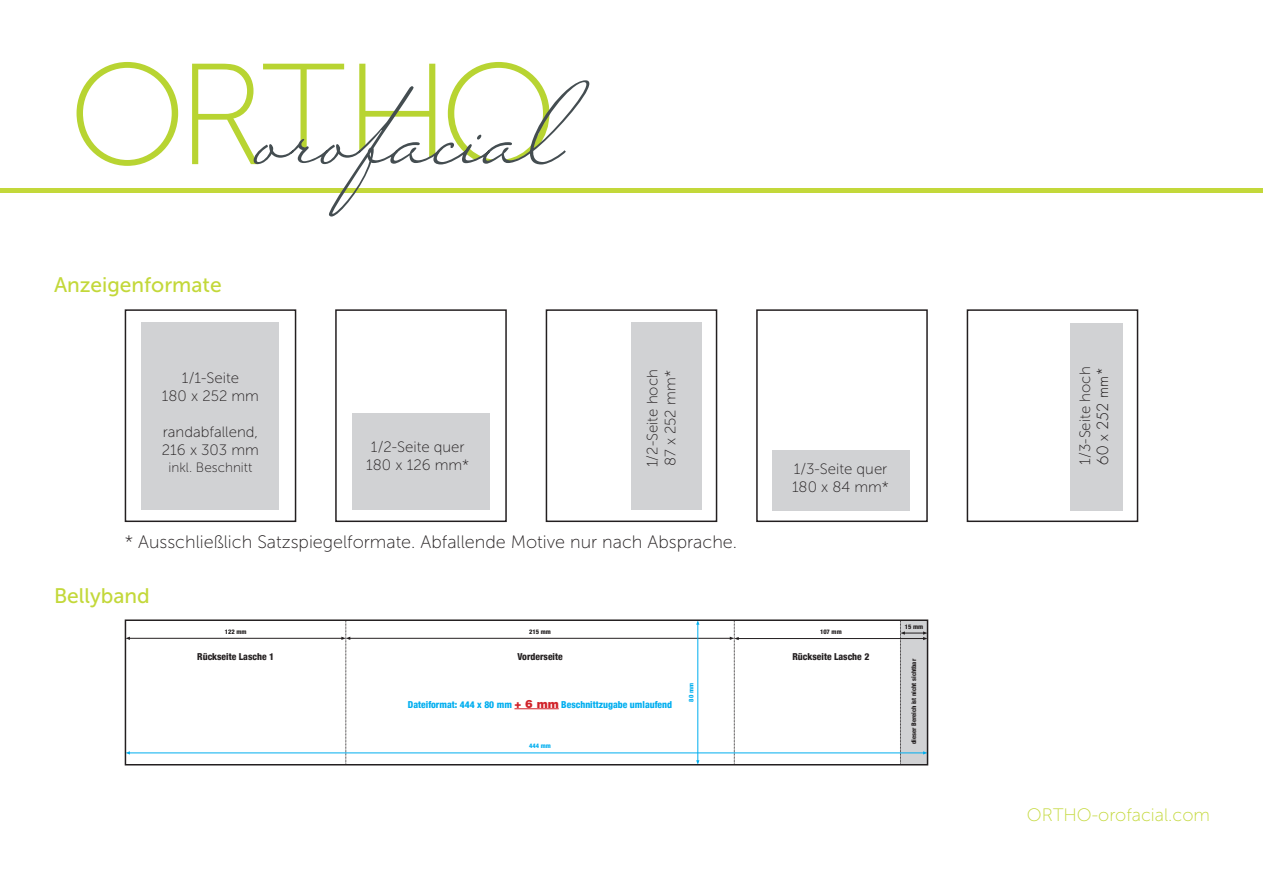
<style>
.page{position:relative;width:1263px;height:893px;background:#fff}
.page>*{position:absolute;margin:0;border:0;box-sizing:border-box;transform-origin:0 0}
.t1{font:21px "Museo Sans 500";color:#c3d83a}
.t2{font:18px "Museo Sans 100";color:#231f20}
.t3{font:18px "Museo Sans 100";color:#c3d83a}
.t4{font:15px/18px "Museo Sans 100";color:#231f20}
.t5{font:300 15px "Futura LT";color:#231f20}
.t6{font:13.5px "Museo Sans 100";color:#231f20}
.t7{font:800 condensed 9.6px "Helvetica 87";color:#00aeef}
.t8{font:800 condensed 9.6px "Helvetica 87";color:#231f20}
.t9{font:800 condensed 6.3px "Helvetica 87";color:#231f20}
.t10{font:800 condensed 6.3px "Helvetica 87";color:#00aeef}
.s1{font-family:"Helvetica 95";font-weight:900;font-stretch:normal;font-size:11.4px;color:#d1232a}
</style>
<div class="page">
<hr style="left:0;top:188px;width:1263px;height:4px;background:#c3d83a">
<svg style="left:77px;top:62px;width:461px;height:104px"></svg>
<svg style="left:254px;top:80px;width:335px;height:137px"></svg>
<svg style="left:477px;top:135px;width:4px;height:5px"></svg>
<div style="left:125px;top:309px;width:171px;height:213px;border:2px solid #231f20"></div>
<div style="left:142px;top:322px;width:137px;height:187px;background:#d1d2d4"></div>
<div style="left:335px;top:309px;width:172px;height:213px;border:2px solid #231f20"></div>
<div style="left:352px;top:413px;width:138px;height:96px;background:#d1d2d4"></div>
<div style="left:546px;top:309px;width:171px;height:213px;border:2px solid #231f20"></div>
<div style="left:631px;top:322px;width:71px;height:187px;background:#d1d2d4"></div>
<div style="left:756px;top:309px;width:172px;height:213px;border:2px solid #231f20"></div>
<div style="left:772px;top:450px;width:137px;height:61px;background:#d1d2d4"></div>
<div style="left:967px;top:309px;width:171px;height:213px;border:2px solid #231f20"></div>
<div style="left:1070px;top:323px;width:52px;height:187px;background:#d1d2d4"></div>
<hr style="left:129px;top:638px;width:213px;height:1px;background:#231f20">
<hr style="left:349px;top:638px;width:382px;height:1px;background:#231f20">
<svg style="left:341px;top:622px;width:9px;height:140px"></svg>
<hr style="left:738px;top:638px;width:186px;height:1px;background:#231f20">
<svg style="left:730px;top:622px;width:9px;height:140px"></svg>
<hr style="left:129px;top:753px;width:795px;height:1px;background:#00aeef">
<svg style="left:900px;top:622px;width:25px;height:140px;background:#c8cacd"></svg>
<hr style="left:697px;top:624px;width:1px;height:137px;background:#00aeef">
<hr style="left:514px;top:708px;width:45px;height:1px;background:#d1232a">
<div style="left:125px;top:619px;width:803px;height:146px;border:2px solid #231f20"></div>
<h1 class="t1" style="left:54px;top:273px;width:169px">Anzeigenformate</h1>
<p class="t4" style="left:162px;top:369px;width:99px;text-align:center">1/1-Seite<br>180 x 252 mm</p>
<p class="t4" style="left:162px;top:423px;width:99px">randabfallend,<br>216 x 303 mm</p>
<p class="t6" style="left:169px;top:460px;width:85px">inkl. Beschnitt</p>
<p class="t4" style="left:366px;top:438px;width:105px;text-align:center">1/2-Seite quer<br>180 x 126 mm*</p>
<p class="t4" style="left:643px;top:467px;width:100px;rotate:-90deg">1/2-Seite hoch<br>87 x 252 mm*</p>
<p class="t4" style="left:792px;top:460px;width:99px">1/3-Seite quer<br>180 x 84 mm*</p>
<p class="t2" style="left:125px;top:532px;width:614px">* Ausschließlich Satzspiegelformate. Abfallende Motive nur nach Absprache.</p>
<h1 class="t1" style="left:54px;top:584px;width:97px">Bellyband</h1>
<p class="t9" style="left:225px;top:628px;width:23px">122 mm</p>
<p class="t9" style="left:820px;top:628px;width:23px">107 mm</p>
<p class="t8" style="left:517px;top:650px;width:47px">Vorderseite</p>
<p class="t9" style="left:529px;top:628px;width:23px">215 mm</p>
<p class="t8" style="left:197px;top:650px;width:78px">Rückseite Lasche 1</p>
<p class="t8" style="left:792px;top:650px;width:78px">Rückseite Lasche 2</p>
<p class="t7" style="left:408px;top:698px;width:266px">Dateiformat: 444 x 80 mm <span class="s1">+ 6 mm</span> Beschnittzugabe umlaufend</p>
<p class="t10" style="left:529px;top:741px;width:23px">444 mm</p>
<p class="t10" style="left:687px;top:702px;width:20px;rotate:-90deg">80 mm</p>
<p class="t9" style="left:905px;top:622px;width:20px">15 mm</p>
<p class="t9" style="left:910px;top:744px;width:86px;rotate:-90deg">dieser Bereich ist nicht sichtbar</p>
<p class="t4" style="left:1076px;top:465px;width:100px;rotate:-90deg">1/3-Seite hoch</p>
<p class="t5" style="left:1094px;top:465px;width:100px;rotate:-90deg">60 x 252 mm*</p>
<p class="t3" style="left:1027px;top:805px;width:185px">ORTHO-orofacial.com</p>
</div>
